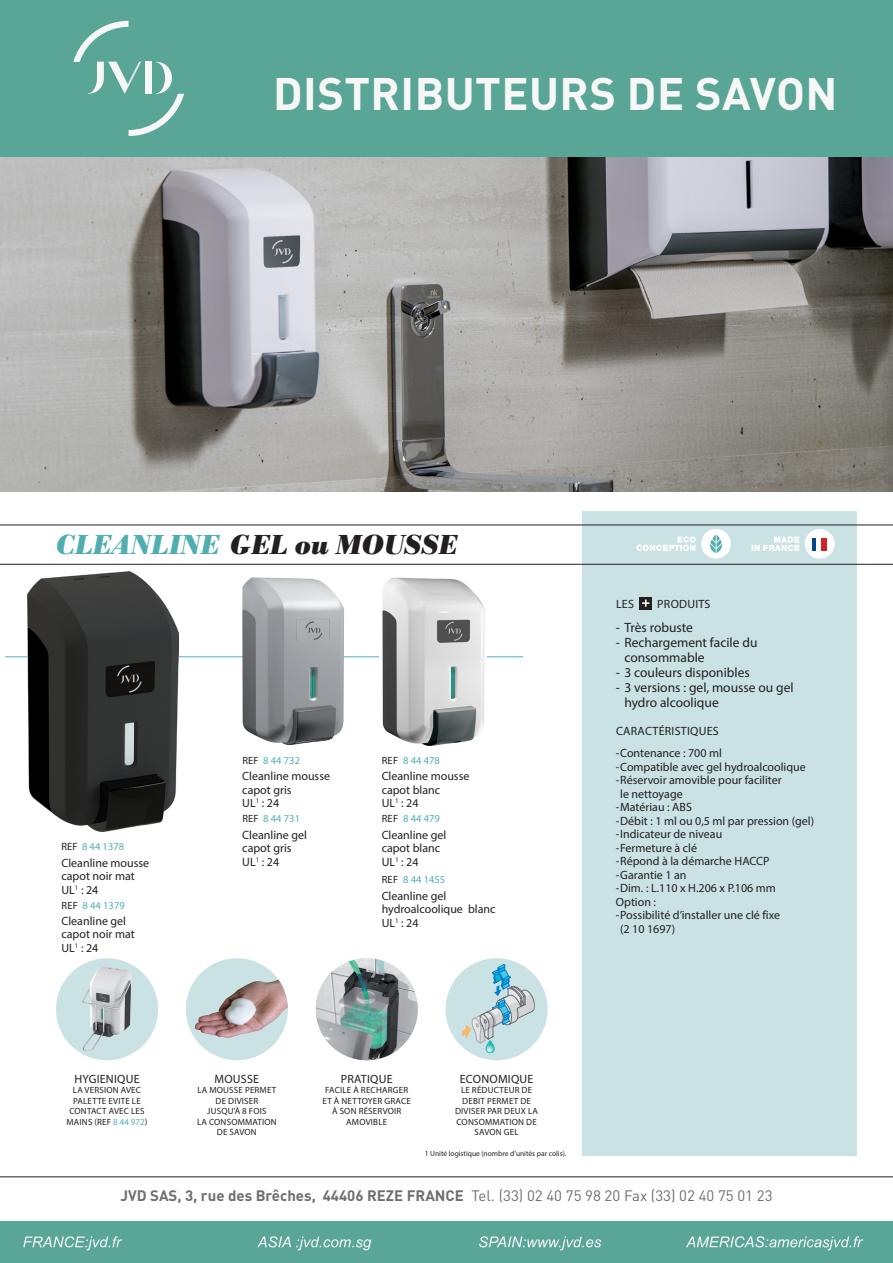
<style>
.page{position:relative;width:893px;height:1263px;background:#fff}
.page>*{position:absolute;margin:0;border:0;box-sizing:border-box;transform-origin:0 0}
.TITRE_TETIERE{font:700 45px "DIN Pro";letter-spacing:.01em;color:#f7f7f7}
.t1{font:italic 700 28.35px "Bodoni Ant T";color:#231f20}
.t2{font:700 15px "DIN Pro";color:#6e6e6e}
.t3{font:13.5px/15px "Myriad Pro";color:#231f20}
.REFERENCE_-_TXT_SOUS{font:12px/13.5px "Myriad Pro";color:#231f20}
.PRODUIT_-_CARACTERIS{font:12px "Myriad Pro";letter-spacing:.02em;color:#231f20}
.ZOOM_-_TITRE{font:12px "Myriad Pro";letter-spacing:.02em;color:#231f20}
.REFERENCE{font:10.5px "Myriad Pro";color:#51aeb0}
.REFERENCE_MAIGRE{font:10.5px "Myriad Pro";letter-spacing:.02em;color:#231f20}
.ZOOM_-_TEXTE{font:9px/10.5px "Myriad Pro";letter-spacing:.02em;color:#231f20;text-align:center}
.RENVOI_ITALIQUE{font:7.5px "Myriad Pro";color:#231f20}
.s1{color:#51aeb0}
.s2{color:#231f20}
.s3{font-weight:400}
</style>
<div class="page">
<div style="left:582px;top:511px;width:274px;height:645px;background:#cae2e3"></div>
<img style="left:0;top:156px;width:893px;height:336px">
<div style="left:701px;top:529px;width:30px;height:30px;background:#fff;border-radius:50%"></div>
<svg style="left:636px;top:536px;width:60px;height:15px"></svg>
<svg style="left:710px;top:534px;width:12px;height:19px"></svg>
<div style="left:0;top:1221px;width:893px;height:42px;background:#59a696"></div>
<svg style="left:257px;top:1236px;width:114px;height:14px"></svg>
<svg style="left:479px;top:1236px;width:122px;height:14px"></svg>
<svg style="left:686px;top:1236px;width:177px;height:14px"></svg>
<svg style="left:23px;top:1236px;width:99px;height:14px"></svg>
<hr style="left:0;top:1176px;width:893px;height:1px;background:#231f20">
<div style="left:0;top:0;width:893px;height:156px;background:#59a696"></div>
<svg style="left:73px;top:21px;width:111px;height:115px"></svg>
<hr style="left:0;top:564px;width:893px;height:1px;background:#231f20">
<hr style="left:0;top:525px;width:893px;height:1px;background:#231f20">
<div style="left:805px;top:529px;width:29px;height:30px;background:#fff;border-radius:50%"></div>
<div style="left:812px;top:538px;width:5px;height:13px;background:#004986"></div>
<div style="left:822px;top:538px;width:5px;height:13px;background:#d1232a"></div>
<svg style="left:751px;top:537px;width:48px;height:14px"></svg>
<hr style="left:5px;top:656px;width:518px;height:1px;background:#51aeb0">
<div style="left:446px;top:958px;width:102px;height:102px;background:#cae2e3;border-radius:50%"></div>
<img style="left:316px;top:958px;width:102px;height:102px;border-radius:51px">
<div style="left:186px;top:958px;width:102px;height:102px;background:#cae2e3;border-radius:50%"></div>
<img style="left:193px;top:979px;width:95px;height:60px">
<div style="left:56px;top:958px;width:102px;height:102px;background:#cae2e3;border-radius:50%"></div>
<svg style="left:452px;top:962px;width:83px;height:91px"></svg>
<img style="left:28px;top:571px;width:150px;height:261px">
<img style="left:78px;top:963px;width:56px;height:91px">
<img style="left:380px;top:577px;width:107px;height:168px">
<img style="left:242px;top:577px;width:102px;height:169px">
<div style="left:639px;top:597px;width:13px;height:13px;background:#231f20"></div>
<svg style="left:642px;top:599px;width:7px;height:8px"></svg>
<p class="TITRE_TETIERE" style="left:273px;top:63px;width:566px">DISTRIBUTEURS DE SAVON</p>
<p class="t1" style="left:56px;top:528px;width:403px"><span class="s1">CLEANLINE</span> GEL ou MOUSSE</p>
<p class="REFERENCE" style="left:242px;top:754px;width:59px"><span class="s2">REF</span> 8 44 732</p>
<p class="REFERENCE" style="left:403px;top:754px;width:38px">8 44 478</p>
<p class="REFERENCE_MAIGRE" style="left:382px;top:754px;width:18px">REF</p>
<p class="REFERENCE" style="left:62px;top:840px;width:64px"><span class="s2">REF</span> 8 44 1378</p>
<p class="REFERENCE_-_TXT_SOUS" style="left:61px;top:855px;width:89px">Cleanline mousse capot noir mat</p>
<p class="REFERENCE_-_TXT_SOUS" style="left:61px;top:882px;width:38px">UL<sup>1</sup> : 24</p>
<p class="REFERENCE_-_TXT_SOUS" style="left:61px;top:914px;width:75px">Cleanline gel capot noir mat</p>
<p class="REFERENCE_-_TXT_SOUS" style="left:61px;top:941px;width:38px">UL<sup>1</sup> : 24</p>
<p class="REFERENCE" style="left:62px;top:898px;width:65px"><span class="s2">REF</span> 8 44 1379</p>
<p class="REFERENCE_-_TXT_SOUS" style="left:242px;top:769px;width:89px">Cleanline mousse capot gris</p>
<p class="REFERENCE_-_TXT_SOUS" style="left:242px;top:796px;width:38px">UL<sup>1</sup> : 24</p>
<p class="REFERENCE_-_TXT_SOUS" style="left:382px;top:769px;width:89px">Cleanline mousse capot blanc</p>
<p class="REFERENCE_-_TXT_SOUS" style="left:382px;top:796px;width:38px">UL<sup>1</sup> : 24</p>
<p class="REFERENCE" style="left:242px;top:812px;width:59px"><span class="s2">REF</span> 8 44 731</p>
<p class="REFERENCE_MAIGRE" style="left:382px;top:812px;width:18px">REF</p>
<p class="REFERENCE" style="left:403px;top:812px;width:38px">8 44 479</p>
<p class="REFERENCE_-_TXT_SOUS" style="left:242px;top:828px;width:66px">Cleanline gel capot gris</p>
<p class="REFERENCE_-_TXT_SOUS" style="left:242px;top:855px;width:38px">UL<sup>1</sup> : 24</p>
<p class="REFERENCE_-_TXT_SOUS" style="left:382px;top:828px;width:66px">Cleanline gel capot blanc</p>
<p class="REFERENCE_-_TXT_SOUS" style="left:382px;top:855px;width:38px">UL<sup>1</sup> : 24</p>
<p class="REFERENCE_-_TXT_SOUS" style="left:382px;top:889px;width:115px">Cleanline gel hydroalcoolique blanc</p>
<p class="REFERENCE_-_TXT_SOUS" style="left:382px;top:916px;width:38px">UL<sup>1</sup> : 24</p>
<p class="REFERENCE_MAIGRE" style="left:382px;top:873px;width:18px">REF</p>
<p class="REFERENCE" style="left:403px;top:873px;width:44px">8 44 1455</p>
<p class="ZOOM_-_TITRE" style="left:74px;top:1071px;width:67px">HYGIENIQUE</p>
<p class="ZOOM_-_TEXTE" style="left:73px;top:1085px;width:70px">LA VERSION AVEC</p>
<p class="ZOOM_-_TEXTE" style="left:73px;top:1095px;width:69px">PALETTE EVITE LE</p>
<p class="ZOOM_-_TEXTE" style="left:69px;top:1106px;width:77px">CONTACT AVEC LES</p>
<p class="ZOOM_-_TEXTE" style="left:67px;top:1116px;width:82px">MAINS (REF <span class="s1">8 44 972</span>)</p>
<p class="ZOOM_-_TITRE" style="left:215px;top:1071px;width:46px">MOUSSE</p>
<p class="ZOOM_-_TEXTE" style="left:197px;top:1085px;width:80px">LA MOUSSE PERMET<br>DE DIVISER</p>
<p class="ZOOM_-_TEXTE" style="left:197px;top:1106px;width:81px">JUSQU’À 8 FOIS<br>LA CONSOMMATION<br>DE SAVON</p>
<p class="ZOOM_-_TITRE" style="left:341px;top:1071px;width:53px">PRATIQUE</p>
<p class="ZOOM_-_TEXTE" style="left:325px;top:1085px;width:84px">FACILE À RECHARGER</p>
<p class="ZOOM_-_TEXTE" style="left:323px;top:1095px;width:90px">ET À NETTOYER GRACE</p>
<p class="ZOOM_-_TEXTE" style="left:332px;top:1106px;width:71px">À SON RÉSERVOIR</p>
<p class="ZOOM_-_TEXTE" style="left:346px;top:1116px;width:42px">AMOVIBLE</p>
<p class="ZOOM_-_TITRE" style="left:460px;top:1071px;width:75px">ECONOMIQUE</p>
<p class="ZOOM_-_TEXTE" style="left:461px;top:1085px;width:73px">LE RÉDUCTEUR DE</p>
<p class="ZOOM_-_TEXTE" style="left:462px;top:1095px;width:70px">DEBIT PERMET DE</p>
<p class="ZOOM_-_TEXTE" style="left:455px;top:1106px;width:84px">DIVISER PAR DEUX LA</p>
<p class="ZOOM_-_TEXTE" style="left:456px;top:1116px;width:82px">CONSOMMATION DE</p>
<p class="ZOOM_-_TEXTE" style="left:474px;top:1127px;width:46px">SAVON GEL</p>
<p class="RENVOI_ITALIQUE" style="left:425px;top:1149px;width:143px">1 Unité logistique (nombre d’unités par colis).</p>
<p class="PRODUIT_-_CARACTERIS" style="left:616px;top:597px;width:19px">LES</p>
<p class="PRODUIT_-_CARACTERIS" style="left:657px;top:597px;width:55px">PRODUITS</p>
<p class="t3" style="left:616px;top:619px;width:79px">- Très robuste</p>
<p class="t3" style="left:624px;top:634px;width:135px;text-indent:-9px">- Rechargement facile du consommable</p>
<p class="t3" style="left:616px;top:664px;width:135px">- 3 couleurs disponibles</p>
<p class="t3" style="left:624px;top:679px;width:171px;text-indent:-9px">- 3 versions : gel, mousse ou gel hydro alcoolique</p>
<p class="PRODUIT_-_CARACTERIS" style="left:616px;top:724px;width:104px">CARACTÉRISTIQUES</p>
<p class="REFERENCE_-_TXT_SOUS" style="left:616px;top:746px;width:108px">-Contenance : 700 ml</p>
<p class="REFERENCE_-_TXT_SOUS" style="left:616px;top:760px;width:191px">-Compatible avec gel hydroalcoolique</p>
<p class="REFERENCE_-_TXT_SOUS" style="left:620px;top:773px;width:163px;text-indent:-4px">-Réservoir amovible pour faciliter le nettoyage</p>
<p class="REFERENCE_-_TXT_SOUS" style="left:616px;top:800px;width:78px">-Matériau : ABS</p>
<p class="REFERENCE_-_TXT_SOUS" style="left:616px;top:814px;width:200px">-Débit : 1 ml ou 0,5 ml par pression (gel)</p>
<p class="REFERENCE_-_TXT_SOUS" style="left:616px;top:827px;width:108px">-Indicateur de niveau</p>
<p class="REFERENCE_-_TXT_SOUS" style="left:616px;top:841px;width:83px">-Fermeture à clé</p>
<p class="REFERENCE_-_TXT_SOUS" style="left:616px;top:854px;width:155px">-Répond à la démarche HACCP</p>
<p class="REFERENCE_-_TXT_SOUS" style="left:616px;top:868px;width:72px">-Garantie 1 an</p>
<p class="REFERENCE_-_TXT_SOUS" style="left:616px;top:881px;width:162px">-Dim. : L.110 x H.206 x P.106 mm</p>
<p class="PRODUIT_-_CARACTERIS" style="left:616px;top:894px;width:42px">Option :</p>
<p class="REFERENCE_-_TXT_SOUS" style="left:620px;top:908px;width:161px;text-indent:-4px">-Possibilité d’installer une clé fixe (2 10 1697)</p>
<p class="t2" style="left:120px;top:1186px;width:654px">JVD SAS, 3, rue des Brêches, 44406 REZE FRANCE <span class="s3">Tel. (33) 02 40 75 98 20 Fax (33) 02 40 75 01 23</span></p>
</div>
